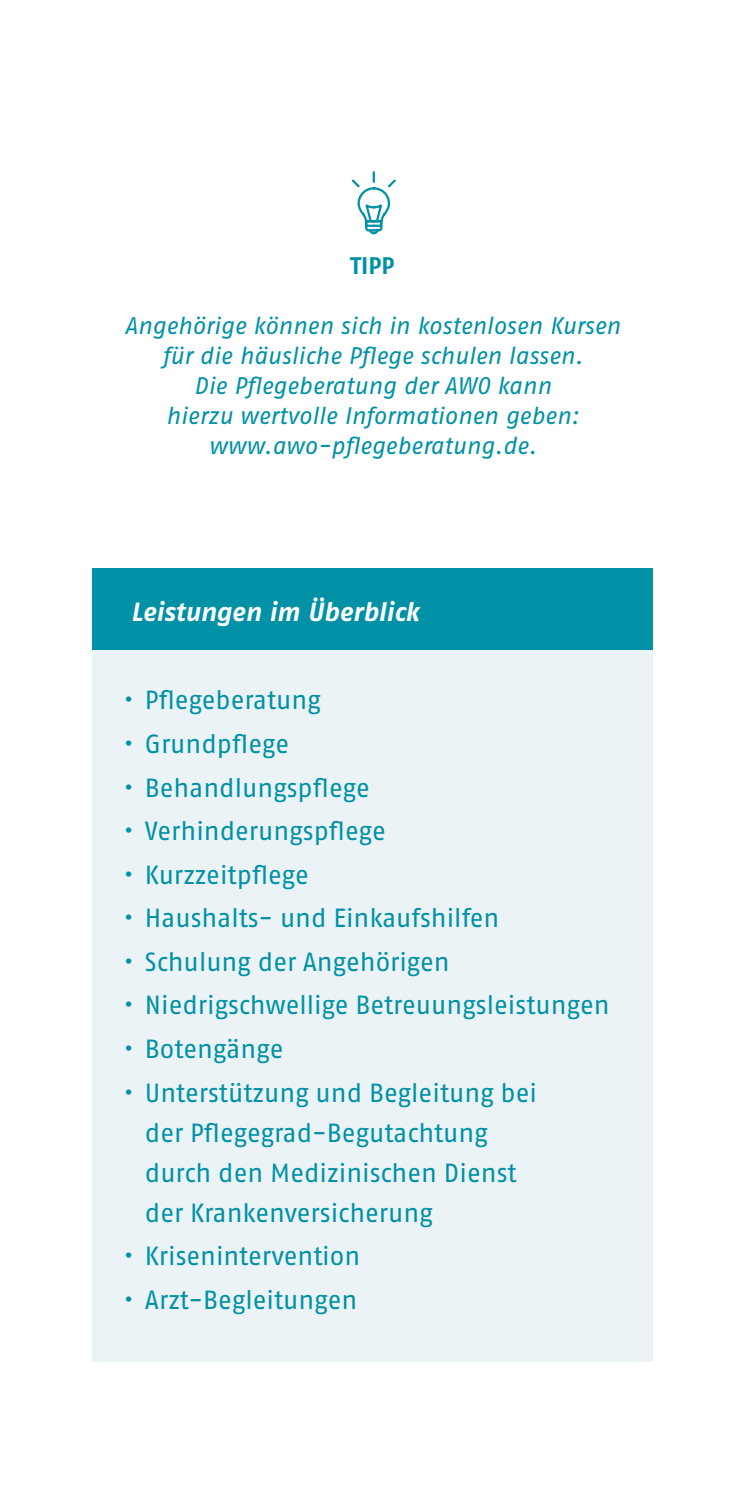
<style>
.page{position:relative;width:745px;height:1489px;background:#fff}
.page>*{position:absolute;margin:0;border:0;box-sizing:border-box;transform-origin:0 0}
.t1{font:26.25px/40px "Fago OT";letter-spacing:-.005em;color:#0091a7}
.t2{font:italic 700 26.25px "Fago OT";color:#fff}
.t3{font:italic 24px/30px "Fago OT";letter-spacing:-.005em;color:#0091a7;text-align:center}
.t4{font:700 24px "Fago OT";color:#0091a7}
</style>
<div class="page">
<svg style="left:351px;top:171px;width:45px;height:64px"></svg>
<div style="left:92px;top:595px;width:560px;height:766px;background:#ecf3f6"></div>
<div style="left:92px;top:568px;width:560px;height:81px;background:#0091a7"></div>
<p class="t4" style="left:350px;top:251px;width:46px">TIPP</p>
<p class="t3" style="left:124px;top:310px;width:497px">Angehörige können sich in kostenlosen Kursen für die häusliche Pflege schulen lassen.<br>Die Pflegeberatung der AWO kann<br>hierzu wertvolle Informationen geben: www.awo-pflegeberatung.de.</p>
<p class="t2" style="left:131px;top:596px;width:289px">Leistungen im Überblick</p>
<p class="t1" style="left:123px;top:680px;width:198px">• Pflegeberatung</p>
<p class="t1" style="left:123px;top:723px;width:167px">• Grundpflege</p>
<p class="t1" style="left:123px;top:767px;width:247px">• Behandlungspflege</p>
<p class="t1" style="left:123px;top:810px;width:264px">• Verhinderungspflege</p>
<p class="t1" style="left:123px;top:854px;width:187px">• Kurzzeitpflege</p>
<p class="t1" style="left:123px;top:898px;width:377px">• Haushalts- und Einkaufshilfen</p>
<p class="t1" style="left:123px;top:941px;width:327px">• Schulung der Angehörigen</p>
<p class="t1" style="left:123px;top:985px;width:487px">• Niedrigschwellige Betreuungsleistungen</p>
<p class="t1" style="left:123px;top:1028px;width:161px">• Botengänge</p>
<p class="t1" style="left:145px;top:1072px;width:393px;text-indent:-21px">• Unterstützung und Begleitung bei der Pflegegrad-Begutachtung durch den Medizinischen Dienst der Krankenversicherung</p>
<p class="t1" style="left:123px;top:1235px;width:238px">• Krisenintervention</p>
<p class="t1" style="left:123px;top:1279px;width:235px">• Arzt-Begleitungen</p>
</div>
